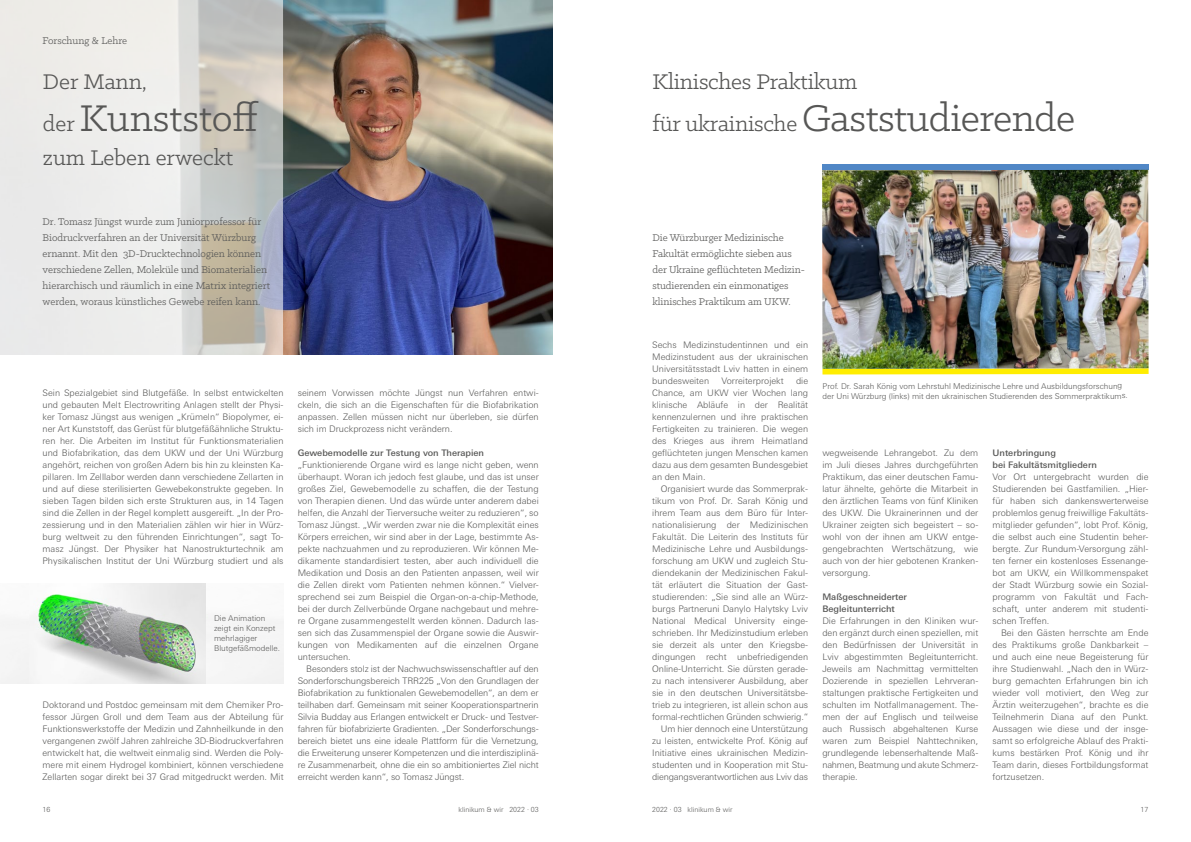
<style>
.page{position:relative;width:1191px;height:842px;background:#fff}
.page>*{position:absolute;margin:0;border:0;box-sizing:border-box;transform-origin:0 0}
.t1{font:42px "Klinic Slab";letter-spacing:-.01em;color:#575756}
.t2{font:24px "Klinic Slab";letter-spacing:-.01em;color:#575756}
.t3{font:11px/16px "Klinic Slab";color:#575756}
.t4{font:300 9px/12px "Univers Next Pro";color:#575756;text-align:justify}
.t5{font:500 9px/12px "Univers Next Pro";color:#575756}
.t6{font:300 8px/10px "Univers Next Pro";color:#575756}
.t7{font:300 7px "Univers Next Pro";color:#575756}
.s1{font-size:24px}
</style>
<div class="page">
<img style="left:283px;top:0;width:270px;height:354px">
<svg style="left:0;top:0;width:283px;height:355px;background:#deddda"></svg>
<img style="left:28px;top:583px;width:178px;height:100px">
<div style="left:822px;top:164px;width:326px;height:6px;background:#5087c6"></div>
<div style="left:822px;top:369px;width:326px;height:5px;background:#ffed00"></div>
<img style="left:822px;top:170px;width:326px;height:199px">
<div style="left:0;top:583px;width:28px;height:100px;background:#f5f5f5"></div>
<p class="t3" style="left:43px;top:32px;width:86px">Forschung &amp; Lehre</p>
<h2 class="t2" style="left:43px;top:66px;width:105px">Der Mann,</h2>
<h1 class="t1" style="left:43px;top:91px;width:217px"><span class="s1">der</span> Kunststoff</h1>
<h2 class="t2" style="left:43px;top:142px;width:192px">zum Leben erweckt</h2>
<p class="t3" style="left:43px;top:213px;width:229px">Dr. Tomasz Jüngst wurde zum Juniorprofessor für Biodruckverfahren an der Universität Würzburg ernannt. Mit den 3D-Drucktechnologien können verschiedene Zellen, Moleküle und Biomaterialien hierarchisch und räumlich in eine Matrix integriert werden, woraus künstliches Gewebe reifen kann.</p>
<p class="t4" style="left:43px;top:387px;width:242px">Sein Spezialgebiet sind Blutgefäße. In selbst entwickelten und gebauten Melt Electrowriting Anlagen stellt der Physi&shy;ker Tomasz Jüngst aus wenigen „Krümeln“ Biopolymer, ei&shy;ner Art Kunststoff, das Gerüst für blutgefäßähnliche Struktu&shy;ren her. Die Arbeiten im Institut für Funktionsmaterialien und Biofabrikation, das dem UKW und der Uni Würzburg angehört, reichen von großen Adern bis hin zu kleinsten Ka&shy;pillaren. Im Zelllabor werden dann verschiedene Zellarten in und auf diese sterilisierten Gewebekonstrukte gegeben. In sieben Tagen bilden sich erste Strukturen aus, in 14 Tagen sind die Zellen in der Regel komplett ausgereift. „In der Pro&shy;zessierung und in den Materialien zählen wir hier in Würz&shy;burg weltweit zu den führenden Einrichtungen“, sagt To&shy;masz Jüngst. Der Physiker hat Nanostrukturtechnik am Physikalischen Institut der Uni Würzburg studiert und als</p>
<p class="t6" style="left:214px;top:613px;width:67px">Die Animation zeigt ein Konzept mehrlagiger<br>Blutgefäßmodelle.</p>
<p class="t4" style="left:43px;top:699px;width:242px">Doktorand und Postdoc gemeinsam mit dem Chemiker Pro&shy;fessor Jürgen Groll und dem Team aus der Abteilung für Funktionswerkstoffe der Medizin und Zahnheilkunde in den vergangenen zwölf Jahren zahlreiche 3D-Biodruckverfahren entwickelt hat, die weltweit einmalig sind. Werden die Poly&shy;mere mit einem Hydrogel kombiniert, können verschiedene Zellarten sogar direkt bei 37 Grad mitgedruckt werden. Mit</p>
<p class="t4" style="left:298px;top:387px;width:242px">seinem Vorwissen möchte Jüngst nun Verfahren entwi&shy;ckeln, die sich an die Eigenschaften für die Biofabrikation anpassen. Zellen müssen nicht nur überleben, sie dürfen sich im Druckprozess nicht verändern.</p>
<p class="t5" style="left:298px;top:447px;width:188px">Gewebemodelle zur Testung von Therapien</p>
<p class="t4" style="left:298px;top:459px;width:242px">„Funktionierende Organe wird es lange nicht geben, wenn überhaupt. Woran ich jedoch fest glaube, und das ist unser großes Ziel, Gewebemodelle zu schaffen, die der Testung von Therapien dienen. Und das würde unter anderem dabei helfen, die Anzahl der Tierversuche weiter zu reduzieren“, so Tomasz Jüngst. „Wir werden zwar nie die Komplexität eines Körpers erreichen, wir sind aber in der Lage, bestimmte As&shy;pekte nachzuahmen und zu reproduzieren. Wir können Me&shy;dikamente standardisiert testen, aber auch individuell die Medikation und Dosis an den Patienten anpassen, weil wir die Zellen direkt vom Patienten nehmen können.“ Vielver&shy;sprechend sei zum Beispiel die Organ-on-a-chip-Methode, bei der durch Zellverbünde Organe nachgebaut und mehre&shy;re Organe zusammengestellt werden können. Dadurch las&shy;sen sich das Zusammenspiel der Organe sowie die Auswir&shy;kungen von Medikamenten auf die einzelnen Organe untersuchen.</p>
<p class="t4" style="left:298px;top:663px;width:242px;text-indent:9px">Besonders stolz ist der Nachwuchswissenschaftler auf den Sonderforschungsbereich TRR225 „Von den Grundlagen der Biofabrikation zu funktionalen Gewebemodellen“, an dem er teilhaben darf. Gemeinsam mit seiner Kooperationspartnerin Silvia Budday aus Erlangen entwickelt er Druck- und Testver&shy;fahren für biofabrizierte Gradienten. „Der Sonderforschungs&shy;bereich bietet uns eine ideale Plattform für die Vernetzung, die Erweiterung unserer Kompetenzen und die interdisziplinä&shy;re Zusammenarbeit, ohne die ein so ambitioniertes Ziel nicht erreicht werden kann“, so Tomasz Jüngst.</p>
<h2 class="t2" style="left:652px;top:66px;width:206px">Klinisches Praktikum</h2>
<h1 class="t1" style="left:652px;top:91px;width:424px"><span class="s1">für ukrainische</span> Gaststudierende</h1>
<p class="t3" style="left:652px;top:229px;width:154px">Die Würzburger Medizinische<br>Fakultät ermöglichte sieben aus der Ukraine geflüchteten Medizin&shy;studierenden ein einmonatiges klinisches Praktikum am UKW.</p>
<p class="t4" style="left:652px;top:339px;width:157px">Sechs Medizinstudentinnen und ein Medizinstudent aus der ukrainischen Universitätsstadt Lviv hatten in einem bundesweiten</p>
<p class="t4" style="left:652px;top:375px;width:157px;text-indent:144px">die Chance, am UKW vier Wochen lang klinische Abläufe in der Realität kennenzulernen und ihre praktischen Fertigkeiten zu trainieren. Die wegen des Krieges aus ihrem Heimatland geflüchteten jungen Menschen kamen dazu aus dem gesamten Bundesgebiet an den Main.</p>
<p class="t4" style="left:652px;top:483px;width:157px;text-align:right">Organisiert wurde das Sommerprak&shy;tikum von Prof. Dr. Sarah König und ihrem Team aus dem Büro für Inter&shy;nationalisierung der Medizinischen Fakultät. Die Leiterin des Instituts für Medizinische Lehre und Ausbildungs&shy;forschung am UKW und zugleich Stu&shy;diendekanin der Medizinischen Fakul&shy;tät erläutert die Situation der Gast&shy;studierenden: „Sie sind alle an Würz&shy;burgs Partneruni Danylo Halytsky Lviv National Medical University einge&shy;schrieben. Ihr Medizinstudium erleben sie derzeit als unter den Kriegsbe&shy;dingungen recht unbefriedigenden Online-Unterricht. Sie dürsten gerade&shy;zu nach intensiverer Ausbildung, aber sie in den deutschen Universitätsbe&shy;trieb zu integrieren, ist allein schon aus formal-rechtlichen Gründen schwierig.“ Um hier dennoch eine Unterstützung zu leisten, entwickelte Prof. König auf Initiative eines ukrainischen Medizin&shy;studenten und in Kooperation mit Stu&shy;diengangsverantwortlichen aus Lviv das</p>
<p class="t4" style="left:721px;top:375px;width:64px">Vorreiterprojekt</p>
<p class="t6" style="left:822px;top:381px;width:307px">Prof. Dr. Sarah König vom Lehrstuhl Medizinische Lehre und Ausbildungsforschung der Uni Würzburg (links) mit den ukrainischen Studierenden des Sommerpraktikums.</p>
<p class="t4" style="left:822px;top:447px;width:157px">wegweisende Lehrangebot. Zu dem im Juli dieses Jahres durchgeführten Praktikum, das einer deutschen Famu&shy;latur ähnelte, gehörte die Mitarbeit in den ärztlichen Teams von fünf Kliniken des UKW. Die Ukrainerinnen und der Ukrainer zeigten sich begeistert – so&shy;wohl von der ihnen am UKW entge&shy;gengebrachten Wertschätzung, wie auch von der hier gebotenen Kranken&shy;versorgung.</p>
<p class="t5" style="left:822px;top:591px;width:86px">Maßgeschneiderter<br>Begleitunterricht</p>
<p class="t4" style="left:822px;top:615px;width:157px">Die Erfahrungen in den Kliniken wur&shy;den ergänzt durch einen speziellen, mit den Bedürfnissen der Universität in Lviv abgestimmten Begleitunterricht.<br>Jeweils am Nachmittag vermittelten Dozierende in speziellen Lehrveran&shy;staltungen praktische Fertigkeiten und schulten im Notfallmanagement. The&shy;men der auf Englisch und teilweise auch Russisch abgehaltenen Kurse waren zum Beispiel Nahttechniken, grundlegende lebenserhaltende Maß&shy;nahmen, Beatmung und akute Schmerz&shy;therapie.</p>
<p class="t5" style="left:992px;top:447px;width:106px">Unterbringung<br>bei Fakultätsmitgliedern</p>
<p class="t4" style="left:992px;top:471px;width:157px">Vor Ort untergebracht wurden die Studierenden bei Gastfamilien. „Hier&shy;für haben sich dankenswerterweise problemlos genug freiwillige Fakultäts&shy;mitglieder gefunden“, lobt Prof. König, die selbst auch eine Studentin beher&shy;bergte. Zur Rundum-Versorgung zähl&shy;ten ferner ein kostenloses Essenange&shy;bot am UKW, ein Willkommenspaket der Stadt Würzburg sowie ein Sozial&shy;programm von Fakultät und Fach&shy;schaft, unter anderem mit studenti&shy;schen Treffen.</p>
<p class="t4" style="left:992px;top:627px;width:157px;text-indent:9px">Bei den Gästen herrschte am Ende des Praktikums große Dankbarkeit – und auch eine neue Begeisterung für ihre Studienwahl. „Nach den in Würz&shy;burg gemachten Erfahrungen bin ich wieder voll motiviert, den Weg zur Ärztin weiterzugehen“, brachte es die Teilnehmerin Diana auf den Punkt.<br>Aussagen wie diese und der insge&shy;samt so erfolgreiche Ablauf des Prakti&shy;kums bestärken Prof. König und ihr Team darin, dieses Fortbildungsformat fortzusetzen.</p>
<p class="t7" style="left:43px;top:805px;width:9px">16</p>
<p class="t7" style="left:458px;top:805px;width:82px">klinikum &amp; wir 2022 · 03</p>
<p class="t7" style="left:652px;top:805px;width:82px">2022 · 03 klinikum &amp; wir</p>
<p class="t7" style="left:1140px;top:805px;width:9px">17</p>
</div>
